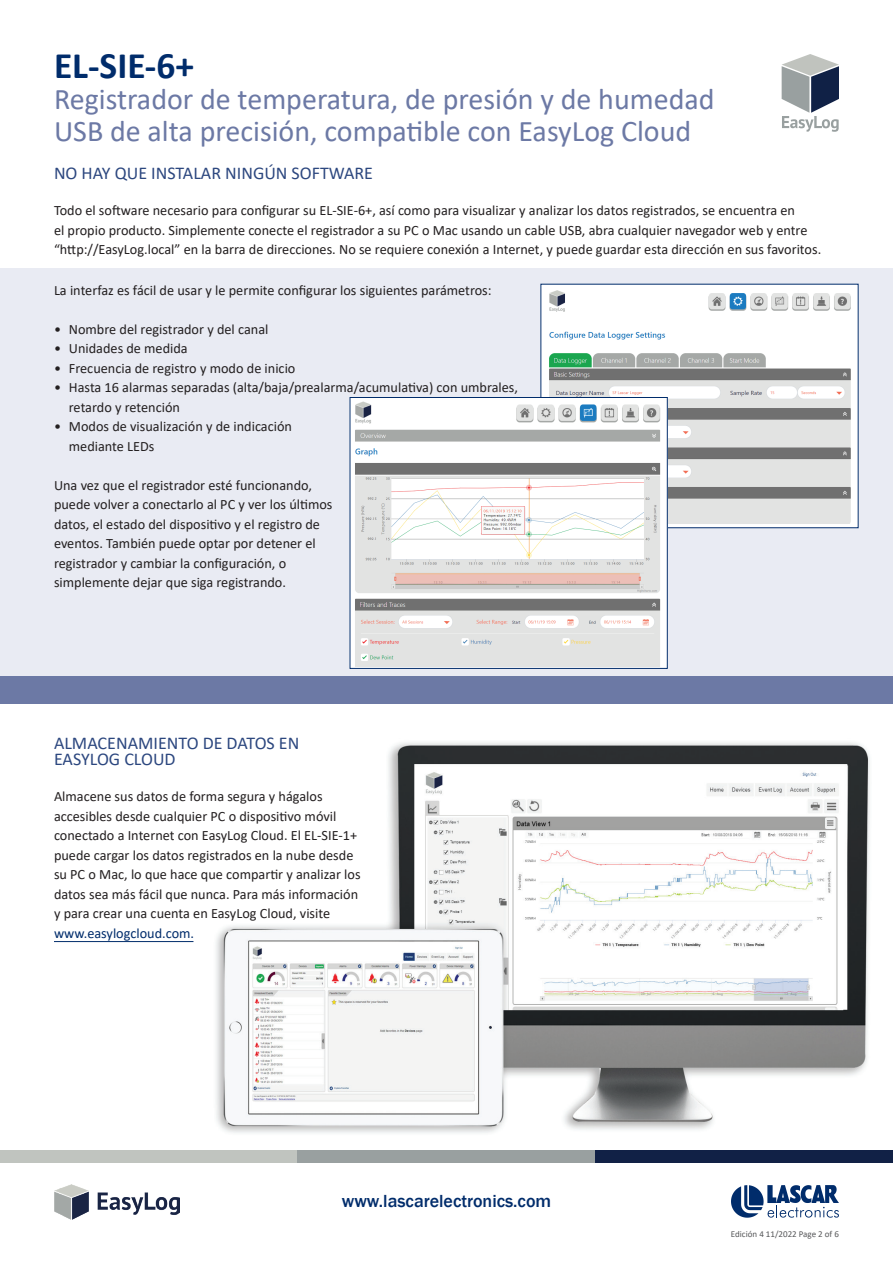
<style>
.page{position:relative;width:893px;height:1263px;background:#fff}
.page>*{position:absolute;margin:0;border:0;box-sizing:border-box;transform-origin:0 0}
.t1{font:700 37.5px "Calibri";color:#002c6b}
.t2{font:30px/31.5px "Calibri";color:#6c79a5}
.t3{font:18px/16.5px "Calibri";color:#2c477f}
.t4{font:500 18px "Franklin Gothic";color:#002c6b}
.t5{font:14.25px/19.5px "Calibri";color:#231f20}
.t6{font:14.25px "Calibri";color:#002c6b}
.t7{font:9px "Calibri";color:#57585a}
</style>
<div class="page">
<div style="left:595px;top:1150px;width:298px;height:13px;background:#112146"></div>
<div style="left:0;top:1150px;width:298px;height:13px;background:#c0c4bf"></div>
<div style="left:298px;top:1150px;width:297px;height:13px;background:#99a0a0"></div>
<img style="left:54px;top:1184px;width:125px;height:36px">
<svg style="left:731px;top:1185px;width:108px;height:33px"></svg>
<svg style="left:782px;top:54px;width:57px;height:78px"></svg>
<div style="left:0;top:268px;width:893px;height:413px;background:#e9ebf3"></div>
<div style="left:543px;top:286px;width:313px;height:240px;background:#fff"></div>
<img style="left:546px;top:290px;width:307px;height:233px">
<div style="left:350px;top:397px;width:318px;height:272px;border:1px solid #002c6b"></div>
<img style="left:216px;top:742px;width:654px;height:391px">
<div style="left:0;top:676px;width:893px;height:28px;background:#6c79a5"></div>
<hr style="left:54px;top:941px;width:139px;height:1px;background:#002c6b">
<img style="left:352px;top:400px;width:312px;height:267px">
<h1 class="t1" style="left:54px;top:39px;width:142px">EL-SIE-6+</h1>
<h2 class="t2" style="left:54px;top:83px;width:662px">Registrador de temperatura, de presión y de humedad<br>USB de alta precisión, compatible con EasyLog Cloud</h2>
<p class="t3" style="left:54px;top:165px;width:320px">NO HAY QUE INSTALAR NINGÚN SOFTWARE</p>
<p class="t5" style="left:54px;top:200px;width:769px">Todo el software necesario para configurar su EL-SIE-6+, así como para visualizar y analizar los datos registrados, se encuentra en<br>el propio producto. Simplemente conecte el registrador a su PC o Mac usando un cable USB, abra cualquier navegador web y entre “http://EasyLog.local” en la barra de direcciones. No se requiere conexión a Internet, y puede guardar esta dirección en sus favoritos.</p>
<p class="t5" style="left:54px;top:280px;width:439px">La interfaz es fácil de usar y le permite configurar los siguientes parámetros:</p>
<p class="t5" style="left:54px;top:319px;width:216px">• Nombre del registrador y del canal</p>
<p class="t5" style="left:54px;top:338px;width:135px">• Unidades de medida</p>
<p class="t5" style="left:54px;top:358px;width:243px">• Frecuencia de registro y modo de inicio</p>
<p class="t5" style="left:69px;top:377px;width:451px;text-indent:-15px">• Hasta 16 alarmas separadas (alta/baja/prealarma/acumulativa) con umbrales, retardo y retención</p>
<p class="t5" style="left:69px;top:416px;width:225px;text-indent:-15px">• Modos de visualización y de indicación mediante LEDs</p>
<p class="t5" style="left:54px;top:475px;width:280px">Una vez que el registrador esté funcionando, puede volver a conectarlo al PC y ver los últimos datos, el estado del dispositivo y el registro de eventos. También puede optar por detener el registrador y cambiar la configuración, o simplemente dejar que siga registrando.</p>
<p class="t3" style="left:54px;top:734px;width:247px">ALMACENAMIENTO DE DATOS EN<br>EASYLOG CLOUD</p>
<p class="t5" style="left:54px;top:786px;width:308px">Almacene sus datos de forma segura y hágalos accesibles desde cualquier PC o dispositivo móvil conectado a Internet con EasyLog Cloud. El EL-SIE-1+ puede cargar los datos registrados en la nube desde su PC o Mac, lo que hace que compartir y analizar los datos sea más fácil que nunca. Para más información y para crear una cuenta en EasyLog Cloud, visite</p>
<p class="t6" style="left:54px;top:923px;width:142px">www.easylogcloud.com.</p>
<p class="t4" style="left:342px;top:1189px;width:211px">www.lascarelectronics.com</p>
<p class="t7" style="left:731px;top:1227px;width:110px">Edición 4 11/2022 Page 2 of 6</p>
</div>
